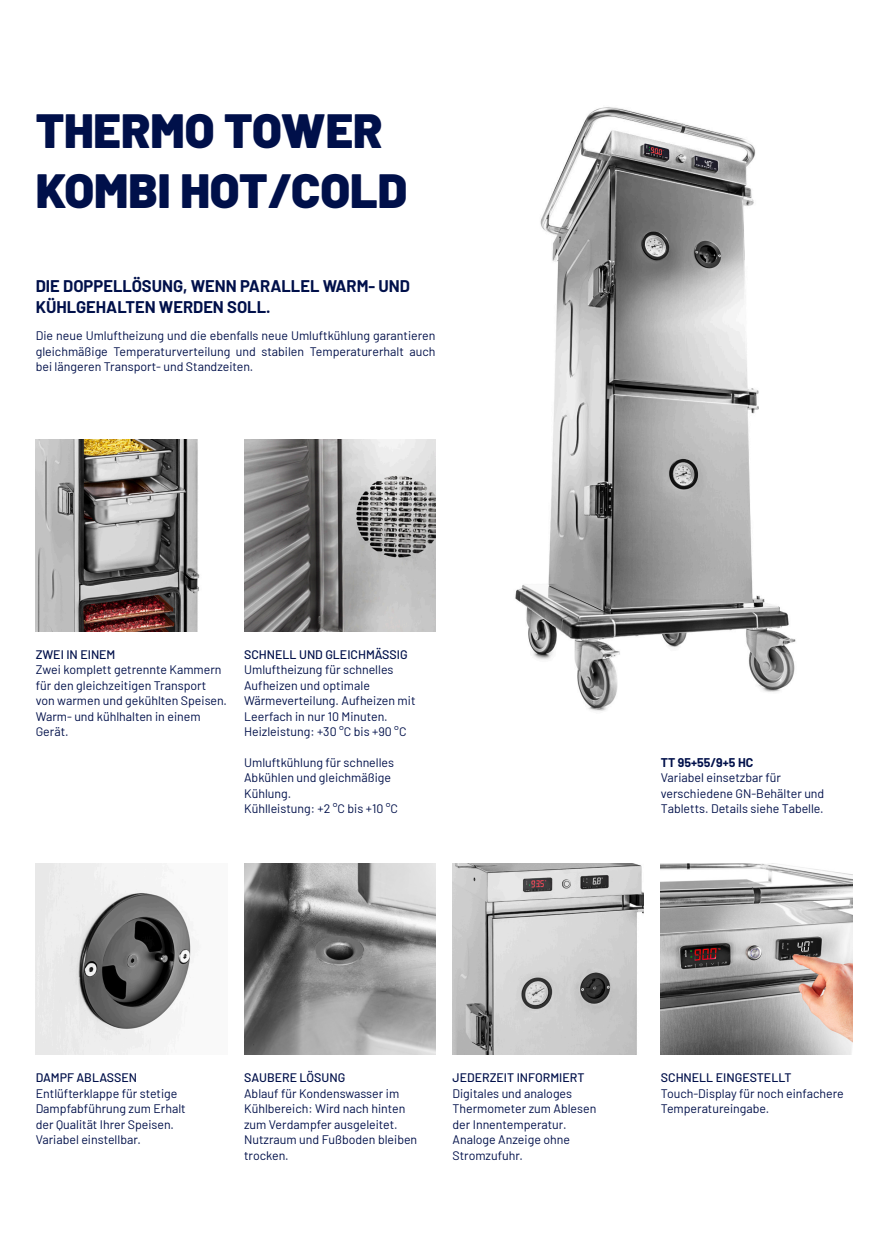
<style>
.page{position:relative;width:888px;height:1258px;background:#fff}
.page>*{position:absolute;margin:0;border:0;box-sizing:border-box;transform-origin:0 0}
.t1{font:900 48px/60px "Barlow";color:#00104a}
.t2{font:700 16.5px/20.7px "Barlow";color:#00104a}
.t3{font:12.3px/15.5px "Barlow";color:#00104a}
.t4{font:500 12.3px "Barlow";color:#00104a}
.t5{font:700 12.3px "Barlow";color:#00104a}
</style>
<div class="page">
<img style="left:515px;top:107px;width:281px;height:604px">
<img style="left:452px;top:863px;width:192px;height:192px">
<img style="left:661px;top:863px;width:191px;height:192px">
<img style="left:244px;top:863px;width:191px;height:192px">
<img style="left:36px;top:863px;width:163px;height:192px">
<img style="left:244px;top:440px;width:191px;height:191px">
<img style="left:36px;top:440px;width:164px;height:191px">
<h1 class="t1" style="left:36px;top:97px;width:373px">THERMO TOWER<br>KOMBI HOT/COLD</h1>
<h2 class="t2" style="left:36px;top:274px;width:376px">DIE DOPPELLÖSUNG, WENN PARALLEL WARM- UND<br>KÜHLGEHALTEN WERDEN SOLL.</h2>
<p class="t3" style="left:36px;top:327px;width:401px;text-align:justify">Die neue Umluftheizung und die ebenfalls neue Umluftkühlung garantieren gleichmäßige Temperaturverteilung und stabilen Temperaturerhalt auch bei längeren Transport- und Standzeiten.</p>
<p class="t4" style="left:36px;top:645px;width:81px">ZWEI IN EINEM</p>
<p class="t3" style="left:36px;top:661px;width:193px">Zwei komplett getrennte Kammern für den gleichzeitigen Transport von warmen und gekühlten Speisen.<br>Warm- und kühlhalten in einem<br>Gerät.</p>
<p class="t4" style="left:244px;top:645px;width:165px">SCHNELL UND GLEICHMÄSSIG</p>
<p class="t3" style="left:244px;top:661px;width:173px">Umluftheizung für schnelles<br>Aufheizen und optimale<br>Wärmeverteilung. Aufheizen mit<br>Leerfach in nur 10 Minuten.<br>Heizleistung: +30 °C bis +90 °C</p>
<p class="t3" style="left:244px;top:754px;width:155px">Umluftkühlung für schnelles<br>Abkühlen und gleichmäßige<br>Kühlung.<br>Kühlleistung: +2 °C bis +10 °C</p>
<p class="t5" style="left:661px;top:753px;width:94px">TT 95+55/9+5 HC</p>
<p class="t3" style="left:661px;top:769px;width:165px">Variabel einsetzbar für verschiedene GN-Behälter und<br>Tabletts. Details siehe Tabelle.</p>
<p class="t4" style="left:36px;top:1069px;width:103px">DAMPF ABLASSEN</p>
<p class="t3" style="left:36px;top:1085px;width:152px">Entlüfterklappe für stetige<br>Dampfabführung zum Erhalt der Qualität Ihrer Speisen.<br>Variabel einstellbar.</p>
<p class="t4" style="left:244px;top:1069px;width:103px">SAUBERE LÖSUNG</p>
<p class="t3" style="left:244px;top:1085px;width:175px">Ablauf für Kondenswasser im<br>Kühlbereich: Wird nach hinten zum Verdampfer ausgeleitet.<br>Nutzraum und Fußboden bleiben trocken.</p>
<p class="t4" style="left:452px;top:1069px;width:134px">JEDERZEIT INFORMIERT</p>
<p class="t3" style="left:452px;top:1085px;width:145px">Digitales und analoges<br>Thermometer zum Ablesen der Innentemperatur.<br>Analoge Anzeige ohne<br>Stromzufuhr.</p>
<p class="t4" style="left:661px;top:1069px;width:132px">SCHNELL EINGESTELLT</p>
<p class="t3" style="left:661px;top:1085px;width:184px">Touch-Display für noch einfachere<br>Temperatureingabe.</p>
</div>
